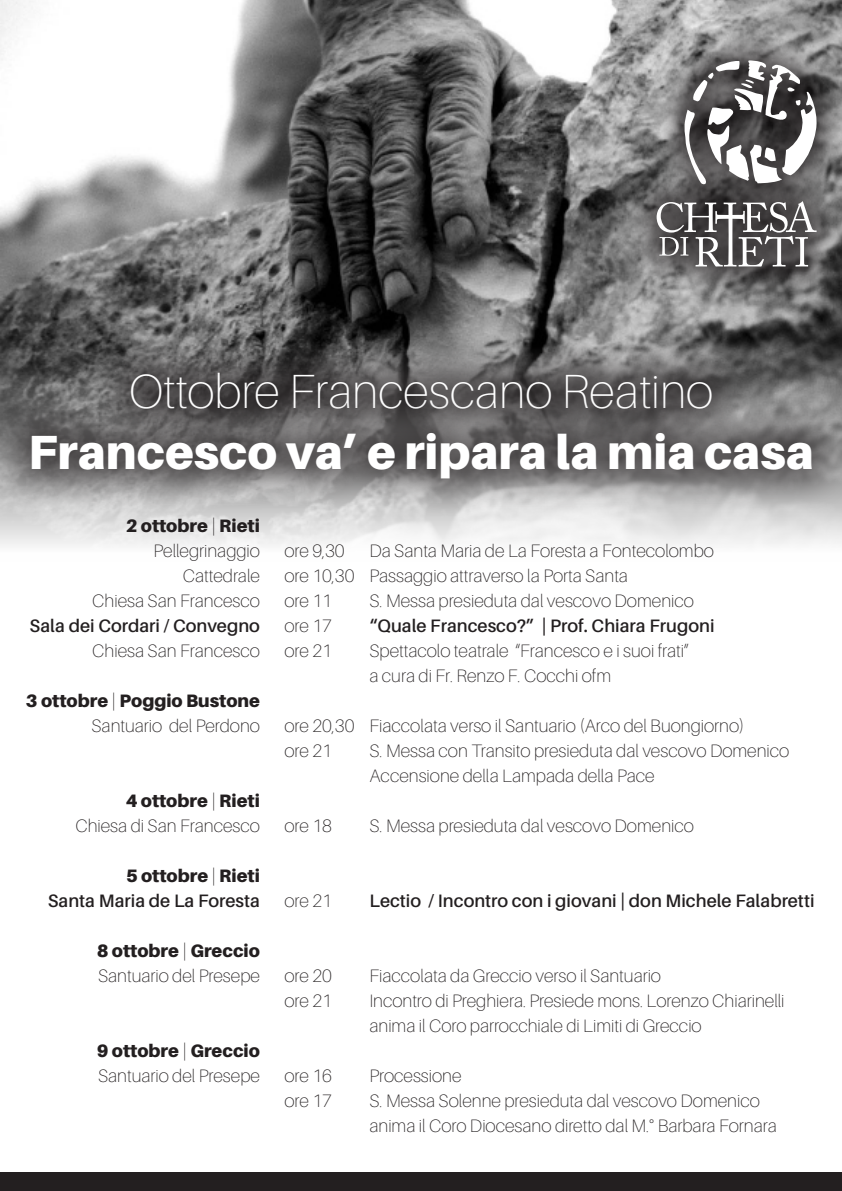
<style>
.page{position:relative;width:842px;height:1191px;background:#fff}
.page>*{position:absolute;margin:0;border:0;box-sizing:border-box;transform-origin:0 0}
.t1{font:900 48px "Aileron";color:#fff}
.t2{font:100 48px "Aileron";color:#fff}
.t3{font:100 18px/25px "Aileron";color:#231f20}
.t4{font:600 18px/25px "Aileron";color:#231f20;text-align:right}
.t5{font:900 18px/25px "Aileron";color:#231f20;text-align:right}
.s1{font-weight:900}
.s2{font-weight:100}
</style>
<div class="page">
<img style="left:0;top:0;width:842px;height:546px">
<div style="left:85px;top:327px;width:665px;height:120px;background:#231f20;opacity:.75"></div>
<div style="left:0;top:387px;width:842px;height:129px;background:#231f20;opacity:.75"></div>
<div style="left:0;top:1172px;width:842px;height:19px;background:#231f20"></div>
<div style="left:624px;top:28px;width:218px;height:266px;background:#231f20;opacity:.75"></div>
<svg style="left:657px;top:201px;width:159px;height:65px"></svg>
<svg style="left:684px;top:60px;width:134px;height:125px"></svg>
<h1 class="t2" style="left:129px;top:365px;width:586px">Ottobre Francescano Reatino</h1>
<h1 class="t1" style="left:28px;top:424px;width:787px">Francesco va’ e ripara la mia casa</h1>
<p class="t3" style="left:92px;top:513px;width:169px;text-align:right"><span class="s1">2 ottobre</span> | <span class="s1">Rieti<br></span>Pellegrinaggio<br>Cattedrale<br>Chiesa San Francesco</p>
<p class="t4" style="left:30px;top:613px;width:232px">Sala dei Cordari / Convegno</p>
<p class="t3" style="left:92px;top:638px;width:169px">Chiesa San Francesco</p>
<p class="t5" style="left:26px;top:688px;width:236px">3 ottobre <span class="s2">|</span> Poggio Bustone<br><span class="s2">Santuario del Perdono</span></p>
<p class="t3" style="left:75px;top:788px;width:186px;text-align:right"><span class="s1">4 ottobre</span> | <span class="s1">Rieti<br></span>Chiesa di San Francesco</p>
<p class="t4" style="left:48px;top:863px;width:214px"><span class="s1">5 ottobre</span> <span class="s2">|</span> <span class="s1">Rieti<br></span>Santa Maria de La Foresta</p>
<p class="t3" style="left:97px;top:938px;width:165px"><span class="s1">8 ottobre</span> | <span class="s1">Greccio<br></span>Santuario del Presepe</p>
<p class="t3" style="left:97px;top:1038px;width:165px"><span class="s1">9 ottobre</span> | <span class="s1">Greccio<br></span>Santuario del Presepe</p>
<p class="t3" style="left:284px;top:538px;width:431px;text-indent:85px">Da Santa Maria de La Foresta a Fontecolombo ore 10,30 Passaggio attraverso la Porta Santa<br>ore 11</p>
<p class="t3" style="left:284px;top:538px;width:62px">ore 9,30</p>
<p class="t3" style="left:369px;top:588px;width:326px">S. Messa presieduta dal vescovo Domenico</p>
<p class="t3" style="left:284px;top:613px;width:49px">ore 17</p>
<p class="t4" style="left:369px;top:613px;width:347px">“Quale Francesco?” | Prof. Chiara Frugoni</p>
<p class="t3" style="left:284px;top:638px;width:49px">ore 21</p>
<p class="t3" style="left:369px;top:638px;width:321px">Spettacolo teatrale “Francesco e i suoi frati” a cura di Fr. Renzo F. Cocchi ofm</p>
<p class="t3" style="left:284px;top:713px;width:462px">ore 20,30 Fiaccolata verso il Santuario (Arco del Buongiorno) ore 21</p>
<p class="t3" style="left:369px;top:738px;width:421px">S. Messa con Transito presieduta dal vescovo Domenico<br>Accensione della Lampada della Pace</p>
<p class="t3" style="left:284px;top:813px;width:49px">ore 18</p>
<p class="t3" style="left:369px;top:813px;width:326px">S. Messa presieduta dal vescovo Domenico</p>
<p class="t3" style="left:284px;top:888px;width:49px">ore 21</p>
<p class="t4" style="left:369px;top:888px;width:447px">Lectio / Incontro con i giovani | don Michele Falabretti</p>
<p class="t3" style="left:284px;top:963px;width:49px">ore 20</p>
<p class="t3" style="left:369px;top:963px;width:293px">Fiaccolata da Greccio verso il Santuario</p>
<p class="t3" style="left:284px;top:988px;width:49px">ore 21</p>
<p class="t3" style="left:369px;top:988px;width:417px">Incontro di Preghiera. Presiede mons. Lorenzo Chiarinelli anima il Coro parrocchiale di Limiti di Greccio</p>
<p class="t3" style="left:284px;top:1063px;width:49px">ore 16</p>
<p class="t3" style="left:369px;top:1063px;width:94px">Processione</p>
<p class="t3" style="left:284px;top:1088px;width:49px">ore 17</p>
<p class="t3" style="left:369px;top:1088px;width:409px">S. Messa Solenne presieduta dal vescovo Domenico anima il Coro Diocesano diretto dal M.° Barbara Fornara</p>
</div>
